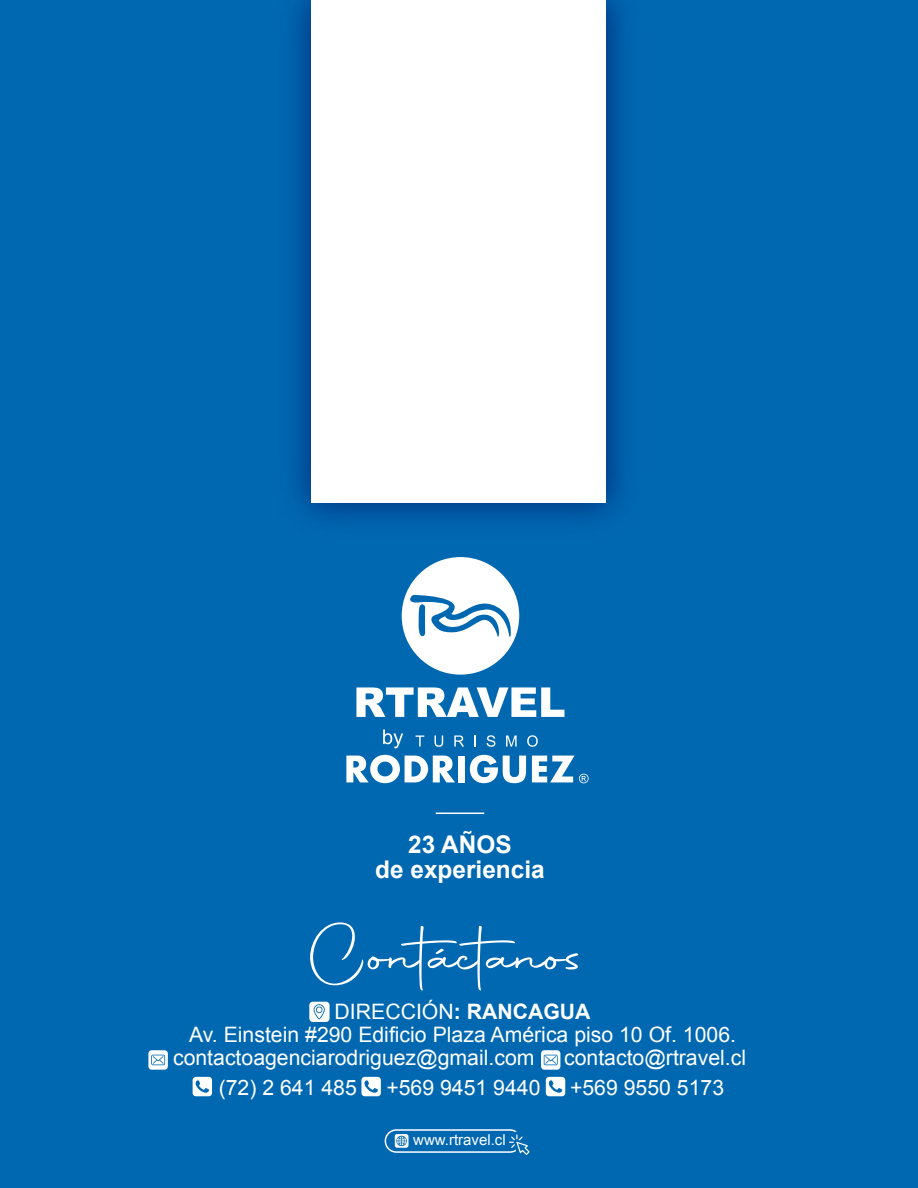
<style>
.page{position:relative;width:918px;height:1188px;background:#0068b1}
.page>*{position:absolute;margin:0;border:0;box-sizing:border-box;transform-origin:0 0}
.t1{font:69.6px "Autography";color:#fff}
.t2{font:700 24.45px/24.8px "Arial";color:#fff;text-align:center}
.t3{font:21.3px "Arial";color:#fff}
.t4{font:15px "Arial";color:#fff}
.s1{font-weight:700}
</style>
<div class="page">
<img style="left:295px;top:0;width:328px;height:519px">
<div style="left:312px;top:0;width:294px;height:503px;background:#fff"></div>
<svg style="left:402px;top:557px;width:117px;height:118px"></svg>
<svg style="left:356px;top:687px;width:209px;height:30px"></svg>
<svg style="left:346px;top:755px;width:109px;height:28px"></svg>
<div style="left:458px;top:756px;width:7px;height:26px;background:#fff"></div>
<svg style="left:470px;top:755px;width:56px;height:28px"></svg>
<svg style="left:383px;top:729px;width:20px;height:19px"></svg>
<svg style="left:416px;top:736px;width:8px;height:11px"></svg>
<svg style="left:435px;top:736px;width:8px;height:11px"></svg>
<svg style="left:454px;top:736px;width:10px;height:11px"></svg>
<svg style="left:474px;top:736px;width:2px;height:11px"></svg>
<svg style="left:487px;top:735px;width:8px;height:12px"></svg>
<svg style="left:506px;top:736px;width:11px;height:11px"></svg>
<svg style="left:527px;top:735px;width:11px;height:12px"></svg>
<svg style="left:532px;top:756px;width:57px;height:27px"></svg>
<hr style="left:436px;top:813px;width:48px;height:1px;background:#fff">
<svg style="left:193px;top:1077px;width:19px;height:19px"></svg>
<svg style="left:361px;top:1077px;width:20px;height:19px"></svg>
<svg style="left:546px;top:1077px;width:19px;height:19px"></svg>
<svg style="left:309px;top:1002px;width:21px;height:20px"></svg>
<svg style="left:148px;top:1050px;width:20px;height:20px"></svg>
<svg style="left:541px;top:1050px;width:19px;height:20px"></svg>
<svg style="left:395px;top:1134px;width:14px;height:14px"></svg>
<div style="left:385px;top:1129px;width:137px;height:24px;border:2px solid #fff;border-radius:11px"></div>
<svg style="left:506px;top:1131px;width:24px;height:24px"></svg>
<p class="t2" style="left:375px;top:833px;width:171px">23 AÑOS<br>de experiencia</p>
<h1 class="t1" style="left:309px;top:910px;width:279px">Contáctanos</h1>
<p class="t3" style="left:335px;top:998px;width:258px">DIRECCIÓN<span class="s1">: RANCAGUA</span></p>
<p class="t3" style="left:189px;top:1021px;width:548px">Av. Einstein #290 Edificio Plaza América piso 10 Of. 1006.</p>
<p class="t3" style="left:173px;top:1044px;width:363px">contactoagenciarodriguez@gmail.com</p>
<p class="t3" style="left:564px;top:1044px;width:184px">contacto@rtravel.cl</p>
<p class="t3" style="left:219px;top:1073px;width:140px">(72) 2 641 485</p>
<p class="t3" style="left:386px;top:1073px;width:156px">+569 9451 9440</p>
<p class="t3" style="left:570px;top:1073px;width:156px">+569 9550 5173</p>
<p class="t4" style="left:413px;top:1130px;width:94px">www.rtravel.cl</p>
</div>
